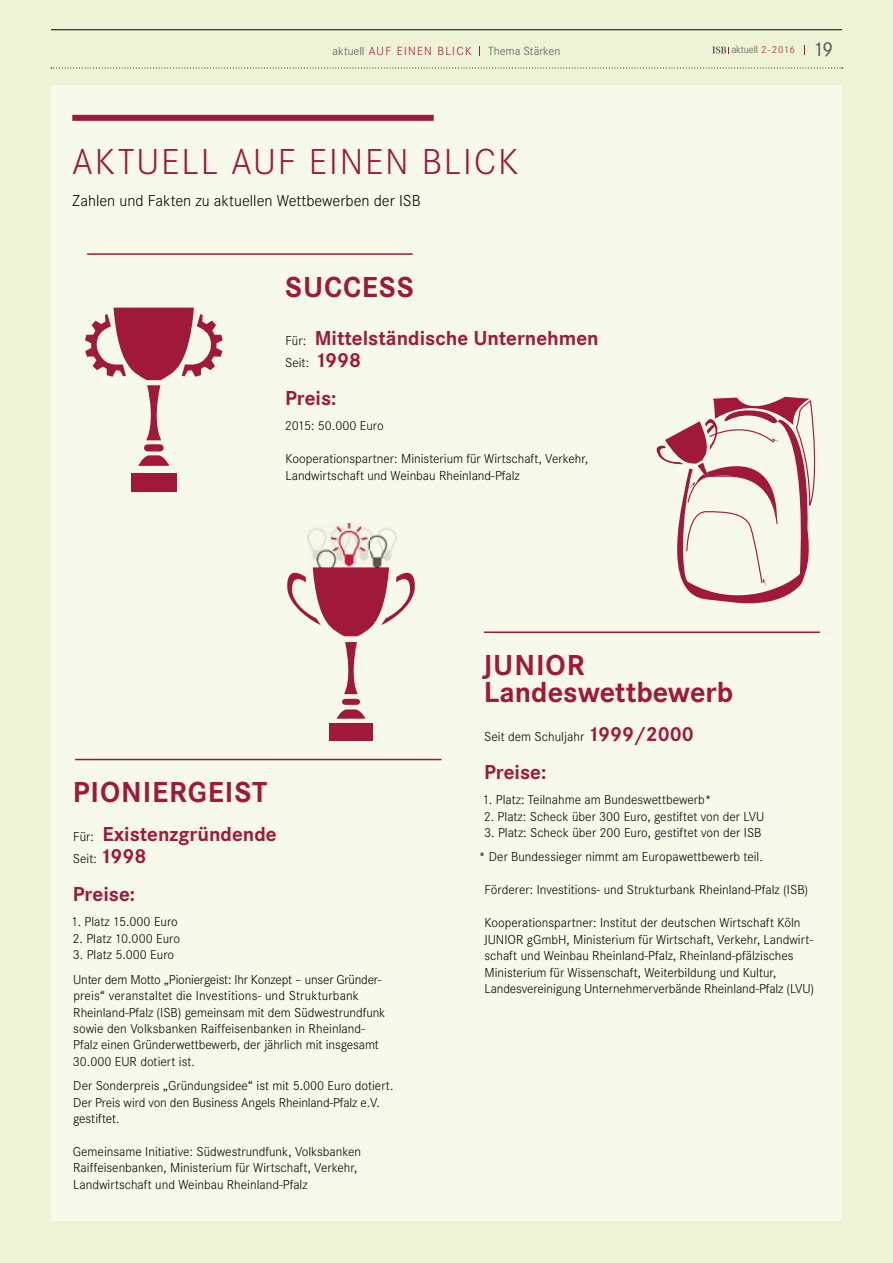
<style>
.page{position:relative;width:893px;height:1263px;background:#eff3d6}
.page>*{position:absolute;margin:0;border:0;box-sizing:border-box;transform-origin:0 0}
.t1{font:300 37.5px "Corporate S";letter-spacing:.05em;color:#a0183a}
.t2{font:700 30px/27px "Corporate S";color:#a0183a}
.t3{font:700 30px "Corporate S";letter-spacing:.03em;color:#a0183a}
.t4{font:700 21px "Corporate S";color:#a0183a}
.t5{font:300 16.5px "Corporate S";color:#000}
.t6{font:300 13.5px/16.5px "Corporate S";color:#000}
.t7{font:300 12.3px "Corporate S";letter-spacing:.09em;color:#a0183a}
.t8{font:300 12.3px "Corporate S";color:#575756}
.t9{font:300 10.95px "Corporate S";color:#575756}
.s1{color:#575756}
.s2{font-size:10.5px;color:#a0183a}
.s3{font-weight:400;font-size:21px}
.s4{font-weight:300;font-size:13.5px;color:#000}
.s5{font-weight:700;font-size:21px;color:#a0183a}
</style>
<div class="page">
<div style="left:51px;top:85px;width:791px;height:1135px;background:#f7f9eb"></div>
<hr style="left:51px;top:29px;width:791px;height:1px;background:#000">
<svg style="left:712px;top:47px;width:17px;height:6px"></svg>
<svg style="left:51px;top:68px;width:792px;height:1px"></svg>
<div style="left:72px;top:115px;width:362px;height:6px;background:#a0183a"></div>
<svg style="left:656px;top:396px;width:160px;height:208px"></svg>
<hr style="left:484px;top:631px;width:336px;height:2px;background:#a0183a">
<hr style="left:75px;top:759px;width:367px;height:1px;background:#a0183a">
<div style="left:131px;top:473px;width:46px;height:18px;background:#a0183a"></div>
<svg style="left:85px;top:308px;width:138px;height:158px"></svg>
<hr style="left:87px;top:253px;width:326px;height:2px;background:#a0183a">
<div style="left:329px;top:723px;width:44px;height:17px;background:#a0183a"></div>
<svg style="left:337px;top:642px;width:28px;height:77px"></svg>
<svg style="left:287px;top:567px;width:128px;height:69px"></svg>
<img style="left:307px;top:523px;width:90px;height:44px">
<p class="t7" style="left:333px;top:44px;width:137px"><span class="s1">aktuell</span> auf ein en blick</p>
<p class="t8" style="left:488px;top:44px;width:74px">Thema Stärken</p>
<p class="t9" style="left:731px;top:43px;width:103px">aktuell <span class="s2">2-2016</span> <span class="s3">19</span></p>
<h1 class="t1" style="left:72px;top:141px;width:444px">aktuell auf ein en blick</h1>
<p class="t5" style="left:72px;top:191px;width:350px">Zahlen und Fakten zu aktuellen Wettbewerben der I SB</p>
<h2 class="t3" style="left:285px;top:269px;width:130px">SUCCESS</h2>
<h3 class="t4" style="left:286px;top:326px;width:315px"><span class="s4">Für:</span> Mittelständische Unternehmen</h3>
<p class="t6" style="left:285px;top:354px;width:78px">Seit: <span class="s5">1998</span></p>
<h3 class="t4" style="left:285px;top:386px;width:53px">Preis:</h3>
<p class="t6" style="left:285px;top:417px;width:101px">2015: 50.000 Euro</p>
<p class="t6" style="left:286px;top:450px;width:304px">Kooperationspartner: Ministerium für Wirtschaft, Verkehr,<br>Landwirtschaft und Weinbau Rheinland-Pfalz</p>
<h2 class="t3" style="left:73px;top:775px;width:196px">PIONIERGEIST</h2>
<h3 class="t4" style="left:73px;top:822px;width:205px"><span class="s4">Für:</span> Existenzgründende</h3>
<p class="t6" style="left:73px;top:851px;width:75px">Seit: <span class="s5">1998</span></p>
<h3 class="t4" style="left:73px;top:882px;width:64px">Preise:</h3>
<p class="t6" style="left:72px;top:914px;width:108px">1. Platz 15.000 Euro</p>
<p class="t6" style="left:73px;top:930px;width:109px">2. Platz 10.000 Euro</p>
<p class="t6" style="left:73px;top:943px;width:310px;line-height:24px">3. Platz 5.000 Euro<br>Unter dem Motto „Pioniergeist: I hr Konzept – unser Gründer-</p>
<p class="t6" style="left:73px;top:987px;width:314px">preis“ veranstaltet die I nvestitions- und Strukturbank Rheinland-Pfalz (I SB) gemeinsam mit dem Südwestrundfunk sowie den Volksbanken Raiffeisenbanken in Rheinland-Pfalz einen Gründerwettbewerb, der jährlich mit insgesamt 30.000 EUR dotiert ist.</p>
<p class="t6" style="left:73px;top:1077px;width:322px">Der Sonderpreis „Gründungsidee“ ist mit 5.000 Euro dotiert.<br>Der Preis wird von den Business Angels Rheinland-Pfalz e.V. gestiftet.</p>
<p class="t6" style="left:73px;top:1143px;width:290px">Gemeinsame I nitiative: Südwestrundfunk, Volksbanken<br>Raiffeisenbanken, Ministerium für Wirtschaft, Verkehr,<br>Landwirtschaft und Weinbau Rheinland-Pfalz</p>
<h2 class="t2" style="left:482px;top:652px;width:252px">JUNIOR<br>Landeswettbewerb</h2>
<p class="t6" style="left:484px;top:728px;width:211px">Seit dem Schuljahr <span class="s5">1999/2000</span></p>
<h3 class="t4" style="left:484px;top:759px;width:64px">Preise:</h3>
<p class="t6" style="left:483px;top:791px;width:230px">1. Platz: Teilnahme am Bundeswettbewerb*</p>
<p class="t6" style="left:484px;top:808px;width:282px">2. Platz: Scheck über 300 Euro, gestiftet von der LVU</p>
<p class="t6" style="left:479px;top:821px;width:286px;line-height:24px;text-align:center">3. Platz: Scheck über 200 Euro, gestiftet von der I SB * Der Bundessieger nimmt am Europawettbewerb teil.</p>
<p class="t6" style="left:485px;top:881px;width:325px">Förderer: I nvestitions- und Strukturbank Rheinland-Pfalz (I SB)</p>
<p class="t6" style="left:484px;top:914px;width:332px">Kooperationspartner: I nstitut der deutschen Wirtschaft Köln JUNIOR gGmbH, Ministerium für Wirtschaft, Verkehr, Landwirt&shy;schaft und Weinbau Rheinland-Pfalz, Rheinland-pfälzisches Ministerium für Wissenschaft, Weiterbildung und Kultur, Landesvereinigung Unternehmerverbände Rheinland-Pfalz (LVU)</p>
</div>
